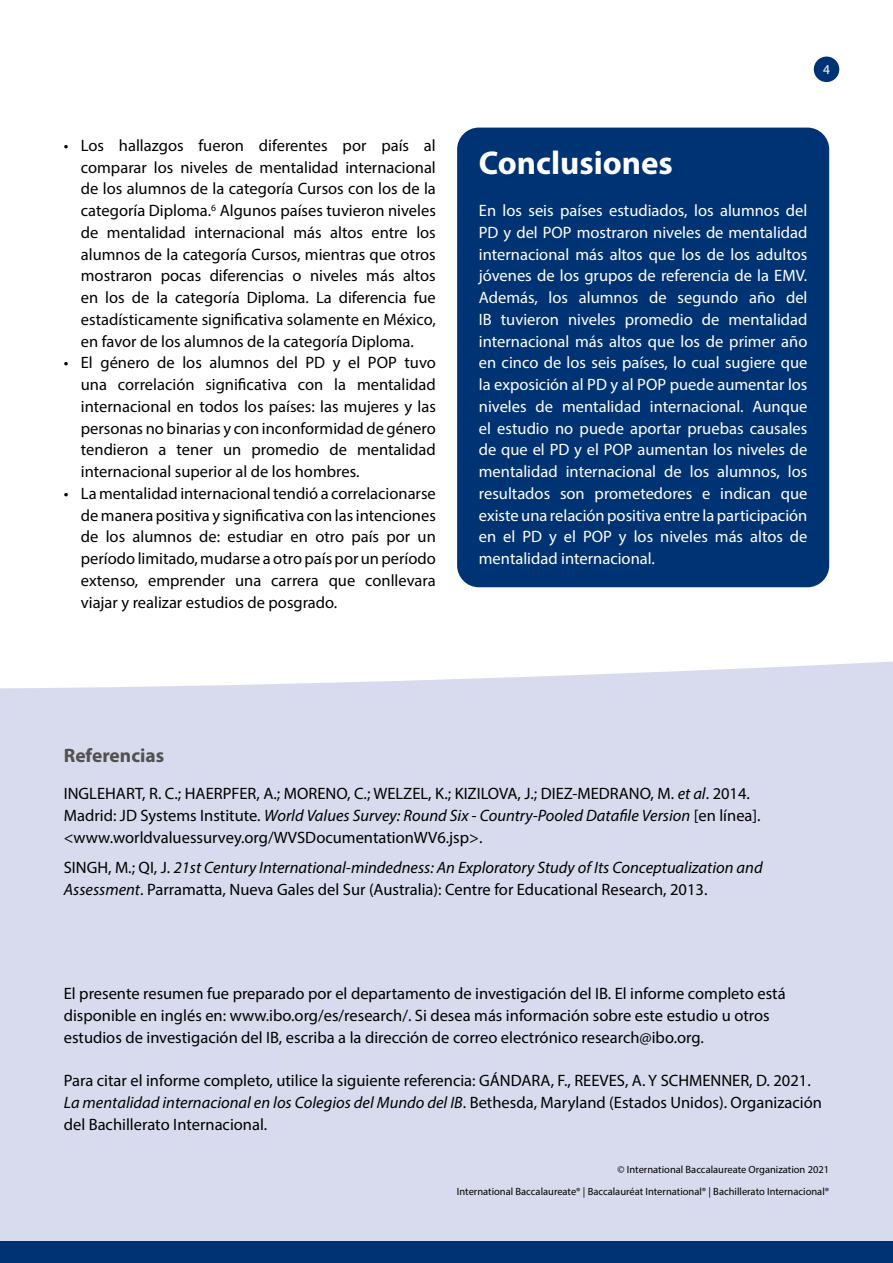
<style>
.page{position:relative;width:893px;height:1263px;background:#fff}
.page>*{position:absolute;margin:0;border:0;box-sizing:border-box;transform-origin:0 0}
.Body_text_-_Subhead{font:700 33px "Myriad Pro";color:#fff}
.Body_text_-_Subhead-2{font:700 19.5px "Myriad Pro";color:#515150}
.Body_text_-_Paragrap{font:16.5px/21.8px "Myriad Pro";color:#000;text-align:justify}
.Body_text_-_Paragrap-2{font:16.5px/21.8px "Myriad Pro";color:#fff;text-align:justify}
.References{font:16.5px/21.8px "Myriad Pro";color:#000}
.References-2{font:italic 16.5px/21.8px "Myriad Pro";color:#000}
.Running_head_-_page{font:13.5px "Myriad Pro";color:#fff}
.Copyright_text_at_en{font:10.5px "Myriad Pro";color:#000}
.s1{font-style:italic}
.s2{font-style:normal}
</style>
<div class="page">
<div style="left:814px;top:57px;width:25px;height:25px;background:#003374;border-radius:50%"></div>
<div style="left:0;top:661px;width:893px;height:581px;background:#d7dbed"></div>
<div style="left:0;top:1242px;width:893px;height:21px;background:#003374"></div>
<div style="left:457px;top:128px;width:372px;height:459px;background:#003374;border-radius:22px"></div>
<p class="Body_text_-_Paragrap" style="left:81px;top:134px;width:357px;text-indent:-17px">• Los hallazgos fueron diferentes por país al comparar los niveles de mentalidad internacional de los alumnos de la categoría Cursos con los de la categoría Diploma.<sup>6</sup> Algunos países tuvieron niveles de mentalidad internacional más altos entre los alumnos de la categoría Cursos, mientras que otros mostraron pocas diferencias o niveles más altos en los de la categoría Diploma. La diferencia fue estadísticamente significativa solamente en México, en favor de los alumnos de la categoría Diploma.</p>
<p class="Body_text_-_Paragrap" style="left:81px;top:352px;width:356px;text-indent:-17px">• El género de los alumnos del PD y el POP tuvo una correlación significativa con la mentalidad internacional en todos los países: las mujeres y las personas no binarias y con inconformidad de género tendieron a tener un promedio de mentalidad internacional superior al de los hombres.</p>
<p class="Body_text_-_Paragrap" style="left:81px;top:482px;width:356px;text-indent:-17px">• La mentalidad internacional tendió a correlacionarse de manera positiva y significativa con las intenciones de los alumnos de: estudiar en otro país por un período limitado, mudarse a otro país por un período extenso, emprender una carrera que conllevara viajar y realizar estudios de posgrado.</p>
<p class="Running_head_-_page" style="left:823px;top:61px;width:8px">4</p>
<p class="Body_text_-_Subhead" style="left:479px;top:141px;width:196px">Conclusiones</p>
<p class="Body_text_-_Paragrap-2" style="left:479px;top:199px;width:330px">En los seis países estudiados, los alumnos del PD y del POP mostraron niveles de mentalidad internacional más altos que los de los adultos jóvenes de los grupos de referencia de la EMV.<br>Además, los alumnos de segundo año del IB tuvieron niveles promedio de mentalidad internacional más altos que los de primer año en cinco de los seis países, lo cual sugiere que la exposición al PD y al POP puede aumentar los niveles de mentalidad internacional. Aunque el estudio no puede aportar pruebas causales de que el PD y el POP aumentan los niveles de mentalidad internacional de los alumnos, los resultados son prometedores e indican que existe una relación positiva entre la participación en el PD y el POP y los niveles más altos de mentalidad internacional.</p>
<p class="Body_text_-_Subhead-2" style="left:64px;top:743px;width:102px">Referencias</p>
<p class="References" style="left:64px;top:782px;width:698px">INGLEHART, R. C.; HAERPFER, A.; MORENO, C.; WELZEL, K.; KIZILOVA, J.; DIEZ-MEDRANO, M. <span class="s1">et al</span>. 2014.<br>Madrid: JD Systems Institute. <span class="s1">World Values Survey: Round Six - Country-Pooled Datafile Version</span> [en línea]. &lt;www.worldvaluessurvey.org/WVSDocumentationWV6.jsp&gt;.</p>
<p class="References-2" style="left:64px;top:856px;width:700px"><span class="s2">SINGH, M.; QI, J.</span> 21st Century International-mindedness: An Exploratory Study of Its Conceptualization and<br>Assessment<span class="s2">. Parramatta, Nueva Gales del Sur (Australia): Centre for Educational Research, 2013.</span></p>
<p class="Body_text_-_Paragrap" style="left:64px;top:982px;width:723px;text-align:left">El presente resumen fue preparado por el departamento de investigación del IB. El informe completo está disponible en inglés en: www.ibo.org/es/research/. Si desea más información sobre este estudio u otros estudios de investigación del IB, escriba a la dirección de correo electrónico research@ibo.org.</p>
<p class="Body_text_-_Paragrap" style="left:64px;top:1069px;width:760px;text-align:left">Para citar el informe completo, utilice la siguiente referencia: GÁNDARA, F., REEVES, A. Y SCHMENNER, D. 2021.<br><span class="s1">La mentalidad internacional en los Colegios del Mundo del IB</span>. Bethesda, Maryland (Estados Unidos). Organización del Bachillerato Internacional.</p>
<p class="Copyright_text_at_en" style="left:618px;top:1163px;width:213px">© International Baccalaureate Organization 2021</p>
<p class="Copyright_text_at_en" style="left:457px;top:1185px;width:374px">International Baccalaureate® | Baccalauréat International® | Bachillerato Internacional®</p>
</div>
